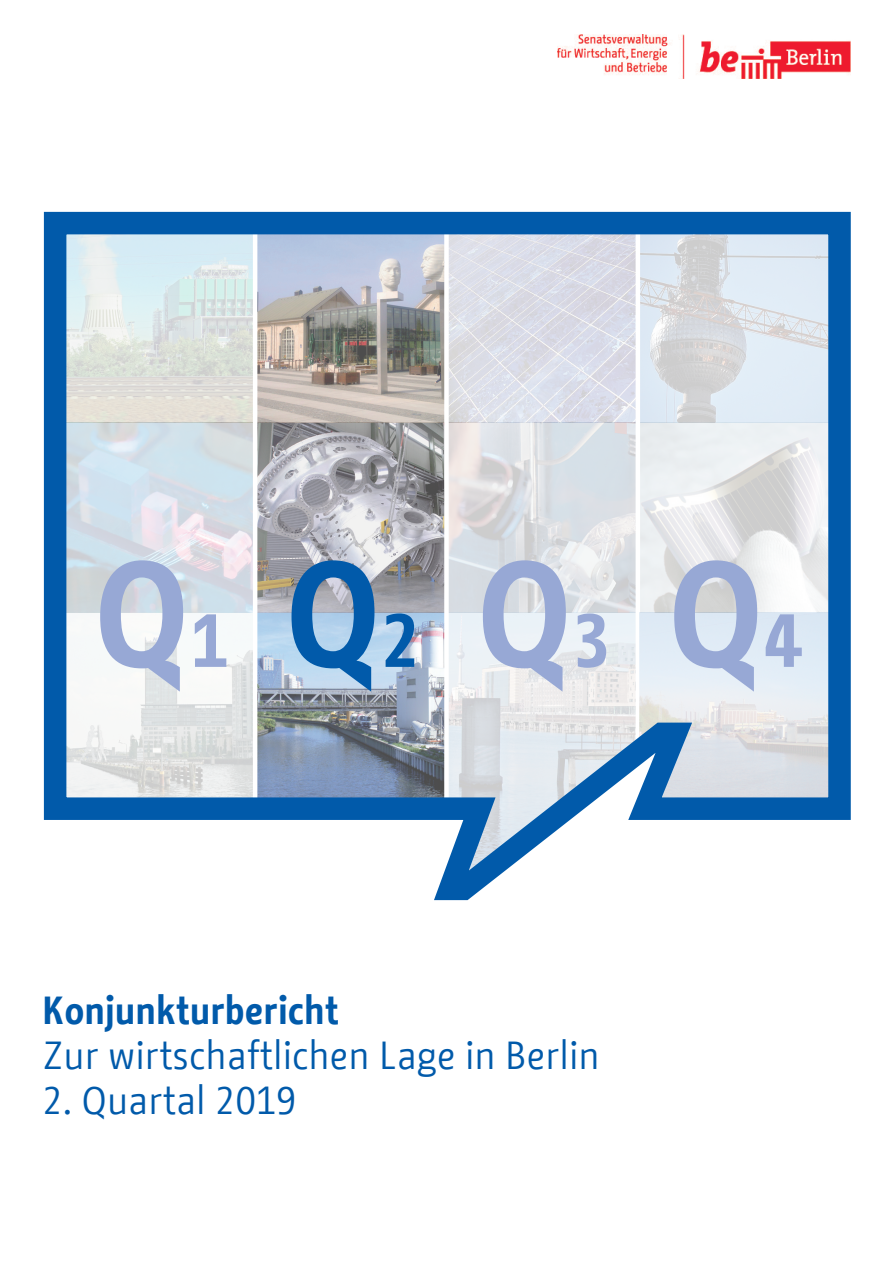
<style>
.page{position:relative;width:893px;height:1263px;background:#fff}
.page>*{position:absolute;margin:0;border:0;box-sizing:border-box;transform-origin:0 0}
.t1{font:700 150px "BMF Change";color:#97a8d5}
.Überschrift_2_Untert{font:39px "BMF Change";color:#015aaa}
.Überschrift_1_Hauptt{font:700 39px "BMF Change";color:#015aaa}
.s1{font-size:75px}
.s2{color:#015aaa}
.s3{font-size:75px;color:#015aaa}
</style>
<div class="page">
<img style="left:557px;top:35px;width:293px;height:44px">
<svg style="left:43px;top:211px;width:808px;height:690px"></svg>
<p class="t1" style="left:94px;top:507px;width:711px">Q<span class="s1">1</span> <span class="s2">Q</span><span class="s3">2</span> Q<span class="s1">3</span> Q<span class="s1">4</span></p>
<p class="Überschrift_1_Hauptt" style="left:42px;top:982px;width:298px">Konjunkturbericht</p>
<p class="Überschrift_2_Untert" style="left:42px;top:1027px;width:559px">Zur wirtschaftlichen Lage in Berlin</p>
<p class="Überschrift_2_Untert" style="left:42px;top:1072px;width:255px">2. Quartal 2019</p>
</div>
